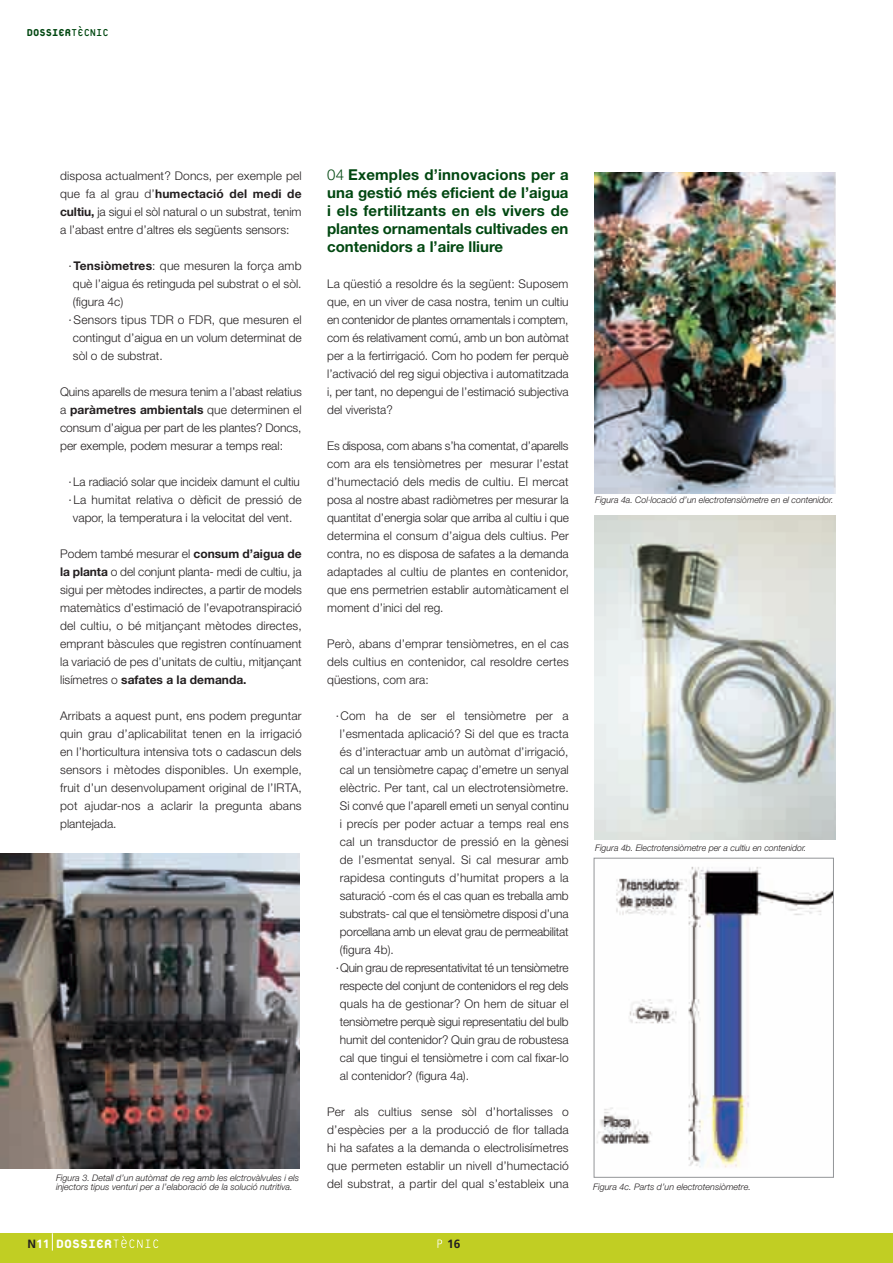
<style>
.page{position:relative;width:893px;height:1263px;background:#fff}
.page>*{position:absolute;margin:0;border:0;box-sizing:border-box;transform-origin:0 0}
.t1{font:800 18px "Platelet";color:#fff;scale:.96 1}
.t2{font:700 15px/18px "Helvetica Neue";letter-spacing:-.005em;color:#004710;text-align:justify}
.t3{font:800 15px "Platelet";color:#004710;scale:.91 1}
.t4{font:300 12px/18px "Helvetica Neue";color:#231f20;text-align:justify}
.t5{font:700 12px "Frutiger";color:#231f20}
.t6{font:italic 300 9px/9.8px "Helvetica Neue";color:#231f20}
.s1{font-weight:400}
.s2{font-weight:700}
.s3{font-family:"Frutiger";font-weight:700;font-size:12px;color:#231f20}
.s4{font-family:"Frutiger";font-weight:700;font-size:12px}
.s5{font-weight:300}
</style>
<div class="page">
<div style="left:0;top:1233px;width:893px;height:30px;background:#c1ce23"></div>
<svg style="left:437px;top:1239px;width:5px;height:9px"></svg>
<svg style="left:52px;top:1233px;width:1px;height:17px"></svg>
<svg style="left:113px;top:1236px;width:45px;height:12px"></svg>
<img style="left:594px;top:172px;width:242px;height:321px">
<img style="left:594px;top:515px;width:241px;height:324px">
<img style="left:596px;top:866px;width:236px;height:302px">
<div style="left:594px;top:858px;width:240px;height:319px;border:1px solid #939598"></div>
<img style="left:0;top:854px;width:299px;height:314px">
<p class="t3" style="left:27px;top:26px;width:92px">DOSSIER<span class="s1">TÈCNIC</span></p>
<p class="t4" style="left:60px;top:166px;width:243px">disposa actualment? Doncs, per exemple pel que fa al grau d’<span class="s2">humectació del medi de cultiu,</span> ja sigui el sòl natural o un substrat, tenim a l’abast entre d’altres els següents sensors:</p>
<p class="t4" style="left:73px;top:256px;width:230px;text-indent:-4px">· <span class="s2">Tensiòmetres</span>: que mesuren la força amb què l’aigua és retinguda pel substrat o el sòl. (figura 4c)</p>
<p class="t4" style="left:73px;top:310px;width:230px;text-indent:-4px">· Sensors tipus TDR o FDR, que mesuren el contingut d’aigua en un volum determinat de sòl o de substrat.</p>
<p class="t4" style="left:60px;top:382px;width:243px">Quins aparells de mesura tenim a l’abast relatius a <span class="s2">paràmetres ambientals</span> que determinen el consum d’aigua per part de les plantes? Doncs, per exemple, podem mesurar a temps real:</p>
<p class="t4" style="left:69px;top:472px;width:233px">· La radiació solar que incideix damunt el cultiu</p>
<p class="t4" style="left:69px;top:490px;width:235px;text-align:center">· La humitat relativa o dèficit de pressió de vapor, la temperatura i la velocitat del vent.</p>
<p class="t4" style="left:60px;top:544px;width:243px">Podem també mesurar el <span class="s2">consum d’aigua de la planta</span> o del conjunt planta- medi de cultiu, ja sigui per mètodes indirectes, a partir de models matemàtics d’estimació de l’evapotranspiració del cultiu, o bé mitjançant mètodes directes, emprant bàscules que registren contínuament la variació de pes d’unitats de cultiu, mitjançant lisímetres o <span class="s2">safates a la demanda.</span></p>
<p class="t4" style="left:60px;top:706px;width:243px">Arribats a aquest punt, ens podem preguntar quin grau d’aplicabilitat tenen en la irrigació en l’horticultura intensiva tots o cadascun dels sensors i mètodes disponibles. Un exemple, fruit d’un desenvolupament original de l’IRTA, pot ajudar-nos a aclarir la pregunta abans plantejada.</p>
<p class="t6" style="left:56px;top:1172px;width:244px">Figura 3. Detall d’un autòmat de reg amb les elctrovàlvules i els injectors tipus venturi per a l’elaboració de la solució nutritiva.</p>
<h1 class="t1" style="left:28px;top:1235px;width:89px"><span class="s3">N</span><span class="s4">11</span> DOSSIER</h1>
<p class="t2" style="left:327px;top:165px;width:243px"><span class="s5">04</span> Exemples d’innovacions per a una gestió més eficient de l’aigua i els fertilitzants en els vivers de plantes ornamentals cultivades en contenidors a l’aire lliure</p>
<p class="t4" style="left:327px;top:274px;width:243px">La qüestió a resoldre és la següent: Suposem que, en un viver de casa nostra, tenim un cultiu en contenidor de plantes ornamentals i comptem, com és relativament comú, amb un bon autòmat per a la fertirrigació. Com ho podem fer perquè l’activació del reg sigui objectiva i automatitzada i, per tant, no depengui de l’estimació subjectiva del viverista?</p>
<p class="t4" style="left:327px;top:436px;width:243px">Es disposa, com abans s’ha comentat, d’aparells com ara els tensiòmetres per mesurar l’estat d’humectació dels medis de cultiu. El mercat posa al nostre abast radiòmetres per mesurar la quantitat d’energia solar que arriba al cultiu i que determina el consum d’aigua dels cultius. Per contra, no es disposa de safates a la demanda adaptades al cultiu de plantes en contenidor, que ens permetrien establir automàticament el moment d’inici del reg.</p>
<p class="t4" style="left:327px;top:634px;width:243px">Però, abans d’emprar tensiòmetres, en el cas dels cultius en contenidor, cal resoldre certes qüestions, com ara:</p>
<p class="t4" style="left:340px;top:706px;width:230px;text-indent:-4px">· Com ha de ser el tensiòmetre per a l’esmentada aplicació? Si del que es tracta és d’interactuar amb un autòmat d’irrigació, cal un tensiòmetre capaç d’emetre un senyal elèctric. Per tant, cal un electrotensiòmetre.<br>Si convé que l’aparell emeti un senyal continu i precís per poder actuar a temps real ens cal un transductor de pressió en la gènesi de l’esmentat senyal. Si cal mesurar amb rapidesa continguts d’humitat propers a la saturació -com és el cas quan es treballa amb substrats- cal que el tensiòmetre disposi d’una porcellana amb un elevat grau de permeabilitat (figura 4b).</p>
<p class="t4" style="left:340px;top:958px;width:230px;text-indent:-4px">· Quin grau de representativitat té un tensiòmetre respecte del conjunt de contenidors el reg dels quals ha de gestionar? On hem de situar el tensiòmetre perquè sigui representatiu del bulb humit del contenidor? Quin grau de robustesa cal que tingui el tensiòmetre i com cal fixar-lo al contenidor? (figura 4a).</p>
<p class="t4" style="left:327px;top:1102px;width:243px">Per als cultius sense sòl d’hortalisses o d’espècies per a la producció de flor tallada hi ha safates a la demanda o electrolisímetres que permeten establir un nivell d’humectació del substrat, a partir del qual s’estableix una</p>
<p class="t5" style="left:447px;top:1237px;width:15px">16</p>
<p class="t6" style="left:595px;top:495px;width:240px">Figura 4a. Col·locació d’un electrotensiòmetre en el contenidor.</p>
<p class="t6" style="left:595px;top:843px;width:213px">Figura 4b. Electrotensiòmetre per a cultiu en contenidor.</p>
<p class="t6" style="left:593px;top:1181px;width:159px">Figura 4c. Parts d’un electrotensiòmetre.</p>
</div>
